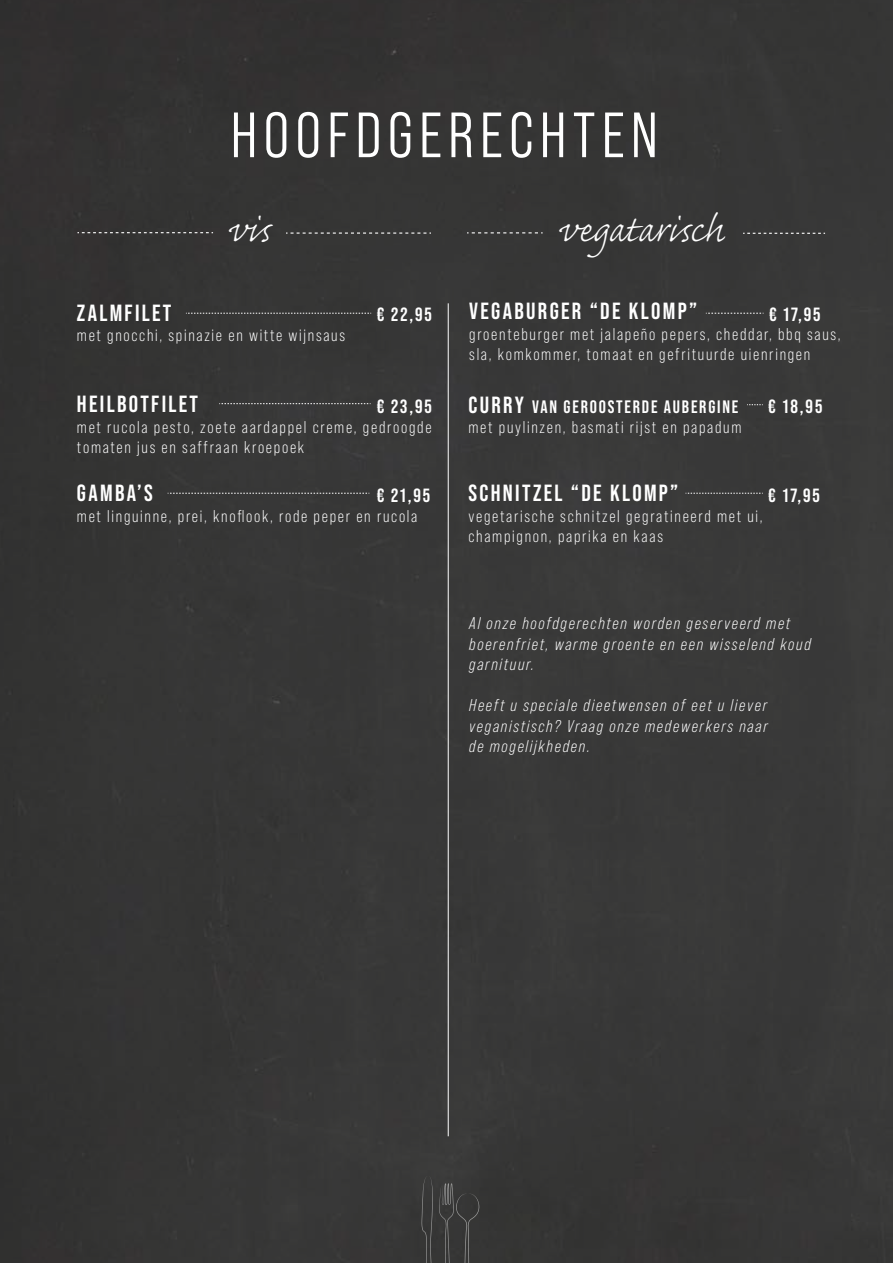
<style>
.page{position:relative;width:893px;height:1263px;background:#373636}
.page>*{position:absolute;margin:0;border:0;box-sizing:border-box;transform-origin:0 0}
.t1{font:63.75px "Bebas Neue Pro Middle";letter-spacing:.1em;color:#fff}
.t2{font:300 47.7px "Caflisch Script Pro";color:#fff}
.t3{font:700 23.4px "Bebas Neue Pro";letter-spacing:.1em;color:#fff}
.t4{font:700 19.2px "Bebas Neue Pro";letter-spacing:.1em;color:#fff}
.t5{font:700 18px "Bebas Neue Pro";letter-spacing:.1em;color:#fff}
.t6{font:16.95px/20.4px "Bebas Neue Pro";letter-spacing:.1em;color:#fff}
.t7{font:italic 16.95px/20.4px "Bebas Neue Pro";letter-spacing:.1em;color:#fff}
.s1{font-size:23.4px}
</style>
<div class="page">
<svg style="left:186px;top:313px;width:185px;height:1px"></svg>
<hr style="left:448px;top:303px;width:1px;height:833px;background:#fff">
<svg style="left:219px;top:403px;width:152px;height:1px"></svg>
<svg style="left:168px;top:493px;width:202px;height:1px"></svg>
<svg style="left:706px;top:313px;width:58px;height:1px"></svg>
<svg style="left:747px;top:404px;width:16px;height:1px"></svg>
<svg style="left:421px;top:1176px;width:12px;height:87px"></svg>
<svg style="left:439px;top:1183px;width:40px;height:80px;background:#3e3e3d"></svg>
<svg style="left:77px;top:232px;width:136px;height:1px"></svg>
<svg style="left:286px;top:232px;width:145px;height:2px"></svg>
<svg style="left:467px;top:232px;width:76px;height:1px"></svg>
<svg style="left:743px;top:233px;width:82px;height:1px"></svg>
<svg style="left:686px;top:493px;width:77px;height:1px"></svg>
<h1 class="t1" style="left:231px;top:99px;width:429px">HOOFDGERECHTEN</h1>
<h2 class="t2" style="left:226px;top:204px;width:49px">vis</h2>
<h3 class="t3" style="left:77px;top:299px;width:96px">ZALMFILET</h3>
<p class="t6" style="left:77px;top:325px;width:270px">met gnocchi, spinazie en witte wijnsaus</p>
<p class="t4" style="left:377px;top:303px;width:57px">€ 22,95</p>
<h3 class="t3" style="left:77px;top:391px;width:123px">HEILBOTFILET</h3>
<p class="t6" style="left:77px;top:416px;width:356px">met rucola pesto, zoete aardappel creme, gedroogde tomaten jus en saffraan kroepoek</p>
<p class="t4" style="left:377px;top:395px;width:57px">€ 23,95</p>
<h3 class="t3" style="left:77px;top:480px;width:77px">GAMBA’S</h3>
<p class="t6" style="left:77px;top:506px;width:342px">met linguinne, prei, knoflook, rode peper en rucola</p>
<p class="t4" style="left:377px;top:484px;width:55px">€ 21,95</p>
<h2 class="t2" style="left:556px;top:204px;width:170px">vegatarisch</h2>
<h3 class="t3" style="left:469px;top:298px;width:230px">VEGABURGER “DE KLOMP”</h3>
<p class="t6" style="left:469px;top:324px;width:373px">groenteburger met jalapeño pepers, cheddar, bbq saus, sla, komkommer, tomaat en gefrituurde uienringen</p>
<p class="t4" style="left:769px;top:304px;width:53px">€ 17,95</p>
<p class="t5" style="left:469px;top:396px;width:271px"><span class="s1">CURRY</span> VAN GEROOSTERDE AUBERGINE</p>
<p class="t6" style="left:469px;top:417px;width:274px">met puylinzen, basmati rijst en papadum</p>
<p class="t4" style="left:768px;top:396px;width:56px">€ 18,95</p>
<h3 class="t3" style="left:469px;top:480px;width:211px">SCHNITZEL “DE KLOMP”</h3>
<p class="t6" style="left:469px;top:506px;width:296px">vegetarische schnitzel gegratineerd met ui, champignon, paprika en kaas</p>
<p class="t4" style="left:768px;top:484px;width:53px">€ 17,95</p>
<p class="t7" style="left:469px;top:613px;width:343px">Al onze hoofdgerechten worden geserveerd met boerenfriet, warme groente en een wisselend koud garnituur.</p>
<p class="t7" style="left:469px;top:695px;width:300px;text-align:justify">Heeft u speciale dieetwensen of eet u liever veganistisch? Vraag onze medewerkers naar de mogelijkheden.</p>
</div>
